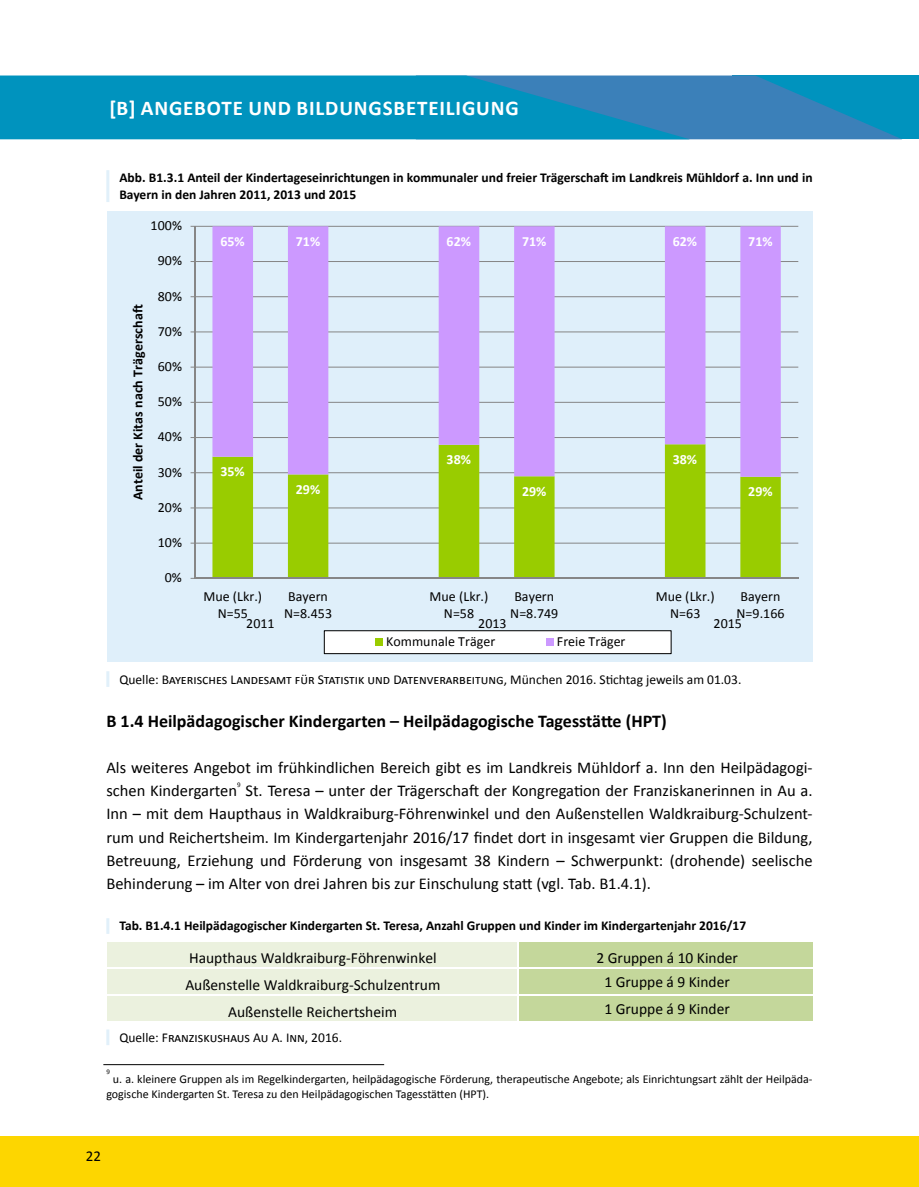
<style>
.page{position:relative;width:919px;height:1187px;background:#fff}
.page>*{position:absolute;margin:0;border:0;box-sizing:border-box;transform-origin:0 0}
.t1{font:700 21px "Calibri";letter-spacing:.04em;color:#fff}
.t2{font:700 18px "Calibri";color:#000}
.t3{font:16.5px/23.2px "Calibri";color:#000}
.t4{font:15.45px "Calibri";color:#000}
.t5{font:15px "Calibri";color:#000}
.t6{font:13.95px/17.1px "Calibri";color:#000;text-align:center}
.t7{font:700 13.95px "Calibri";color:#fff}
.t8{font:700 13.95px "Calibri";color:#000}
.t9{font:700 13.5px/16.2px "Calibri";color:#000}
.t10{font:13.5px "Calibri";color:#000}
.t11{font:12px/14.4px "Calibri";color:#000}
.t12{font:7.05px "Calibri";color:#000}
</style>
<div class="page">
<div style="left:732px;top:75px;width:186px;height:64px;background:#0093be"></div>
<svg style="left:689px;top:75px;width:212px;height:64px"></svg>
<svg style="left:0;top:75px;width:689px;height:64px;background:#0b90bd"></svg>
<div style="left:0;top:1135px;width:918px;height:51px;background:#fdd600"></div>
<hr style="left:106px;top:170px;width:3px;height:32px;background:#e1f0fa">
<div style="left:107px;top:211px;width:705px;height:450px;background:#dfeffa"></div>
<hr style="left:195px;top:542px;width:603px;height:1px;background:#868686">
<hr style="left:195px;top:507px;width:603px;height:1px;background:#868686">
<hr style="left:195px;top:472px;width:603px;height:1px;background:#868686">
<hr style="left:195px;top:437px;width:603px;height:1px;background:#868686">
<hr style="left:195px;top:402px;width:603px;height:1px;background:#868686">
<hr style="left:195px;top:366px;width:603px;height:1px;background:#868686">
<hr style="left:195px;top:331px;width:603px;height:1px;background:#868686">
<hr style="left:195px;top:296px;width:603px;height:1px;background:#868686">
<hr style="left:195px;top:261px;width:603px;height:1px;background:#868686">
<hr style="left:195px;top:226px;width:603px;height:1px;background:#868686">
<svg style="left:212px;top:477px;width:568px;height:101px"></svg>
<svg style="left:212px;top:226px;width:568px;height:251px"></svg>
<hr style="left:194px;top:226px;width:2px;height:352px;background:#868686">
<hr style="left:195px;top:578px;width:603px;height:1px;background:#868686">
<svg style="left:324px;top:630px;width:347px;height:24px;background:#e9e9e9"></svg>
<div style="left:375px;top:638px;width:8px;height:8px;background:#9c0"></div>
<div style="left:545px;top:638px;width:8px;height:8px;background:#c9f"></div>
<hr style="left:106px;top:671px;width:3px;height:16px;background:#e1f0fa">
<hr style="left:106px;top:918px;width:3px;height:15px;background:#e1f0fa">
<div style="left:107px;top:942px;width:411px;height:78px;background:#ebf1de"></div>
<div style="left:518px;top:942px;width:294px;height:78px;background:#c4d79b"></div>
<hr style="left:517px;top:942px;width:1px;height:78px;background:#fff">
<hr style="left:107px;top:967px;width:705px;height:1px;background:#fff">
<hr style="left:107px;top:994px;width:705px;height:1px;background:#fff">
<hr style="left:106px;top:1029px;width:3px;height:16px;background:#e1f0fa">
<hr style="left:103px;top:1064px;width:281px;height:1px;background:#000">
<p class="t1" style="left:109px;top:95px;width:411px">[B] ANGEBOTE UND BILDUNGSBETEILIGUNG</p>
<p class="t9" style="left:119px;top:169px;width:694px">Abb. B1.3.1 Anteil der Kindertageseinrichtungen in kommunaler und freier Trägerschaft im Landkreis Mühldorf a. Inn und in<br>Bayern in den Jahren 2011, 2013 und 2015</p>
<p class="t6" style="left:151px;top:217px;width:33px">100%</p>
<p class="t6" style="left:158px;top:252px;width:26px">90%</p>
<p class="t8" style="left:129px;top:500px;width:198px;rotate:-90deg">Anteil der Kitas nach Trägerschaft</p>
<p class="t6" style="left:158px;top:287px;width:26px">80%</p>
<p class="t6" style="left:158px;top:322px;width:26px">70%</p>
<p class="t6" style="left:158px;top:358px;width:26px">60%</p>
<p class="t6" style="left:158px;top:393px;width:26px">50%</p>
<p class="t6" style="left:158px;top:428px;width:26px">40%</p>
<p class="t6" style="left:158px;top:463px;width:26px">30%</p>
<p class="t6" style="left:158px;top:498px;width:26px">20%</p>
<p class="t6" style="left:158px;top:534px;width:26px">10%</p>
<p class="t6" style="left:165px;top:569px;width:19px">0%</p>
<p class="t7" style="left:220px;top:232px;width:26px">65%</p>
<p class="t7" style="left:296px;top:232px;width:26px">71%</p>
<p class="t7" style="left:446px;top:232px;width:26px">62%</p>
<p class="t7" style="left:522px;top:232px;width:26px">71%</p>
<p class="t7" style="left:672px;top:232px;width:26px">62%</p>
<p class="t7" style="left:748px;top:232px;width:26px">71%</p>
<p class="t7" style="left:220px;top:462px;width:26px">35%</p>
<p class="t7" style="left:296px;top:480px;width:26px">29%</p>
<p class="t7" style="left:446px;top:451px;width:26px">38%</p>
<p class="t7" style="left:522px;top:482px;width:26px">29%</p>
<p class="t7" style="left:672px;top:450px;width:26px">38%</p>
<p class="t7" style="left:748px;top:482px;width:26px">29%</p>
<p class="t6" style="left:203px;top:587px;width:60px">Mue (Lkr.)<br>N=55</p>
<p class="t6" style="left:284px;top:587px;width:49px;text-align:left">Bayern<br>N=8.453</p>
<p class="t6" style="left:429px;top:587px;width:60px">Mue (Lkr.)<br>N=58</p>
<p class="t6" style="left:510px;top:587px;width:49px;text-align:left">Bayern<br>N=8.749</p>
<p class="t6" style="left:655px;top:587px;width:60px">Mue (Lkr.)<br>N=63</p>
<p class="t6" style="left:736px;top:587px;width:49px;text-align:left">Bayern<br>N=9.166</p>
<p class="t6" style="left:246px;top:614px;width:30px">2011</p>
<p class="t6" style="left:478px;top:615px;width:30px">2013</p>
<p class="t6" style="left:713px;top:614px;width:30px">2015</p>
<p class="t6" style="left:386px;top:633px;width:110px">Kommunale Träger</p>
<p class="t6" style="left:557px;top:633px;width:70px">Freie Träger</p>
<p class="t10" style="left:119px;top:670px;width:623px">Quelle: Bayerisches Landesamt für Statistik und Datenverarbeitung, München 2016. Stichtag jeweils am 01.03.</p>
<p class="t2" style="left:106px;top:709px;width:562px">B 1.4 Heilpädagogischer Kindergarten – Heilpädagogische Tagesstätte (HPT)</p>
<p class="t3" style="left:106px;top:755px;width:707px">Als weiteres Angebot im frühkindlichen Bereich gibt es im Landkreis Mühldorf a. Inn den Heilpädagogi&shy;schen Kindergarten</p>
<p class="t12" style="left:237px;top:780px;width:5px">9</p>
<p class="t3" style="left:106px;top:778px;width:707px;text-align:justify;text-indent:139px">St. Teresa – unter der Trägerschaft der Kongregation der Franziskanerinnen in Au a.<br>Inn – mit dem Haupthaus in Waldkraiburg-Föhrenwinkel und den Außenstellen Waldkraiburg-Schulzent&shy;rum und Reichertsheim. Im Kindergartenjahr 2016/17 findet dort in insgesamt vier Gruppen die Bildung, Betreuung, Erziehung und Förderung von insgesamt 38 Kindern – Schwerpunkt: (drohende) seelische Behinderung – im Alter von drei Jahren bis zur Einschulung statt (vgl. Tab. B1.4.1).</p>
<p class="t9" style="left:119px;top:917px;width:628px">Tab. B1.4.1 Heilpädagogischer Kindergarten St. Teresa, Anzahl Gruppen und Kinder im Kindergartenjahr 2016/17</p>
<p class="t4" style="left:189px;top:948px;width:249px">Haupthaus Waldkraiburg‐Föhrenwinkel</p>
<p class="t4" style="left:596px;top:948px;width:143px">2 Gruppen á 10 Kinder</p>
<p class="t4" style="left:185px;top:975px;width:256px">Außenstelle Waldkraiburg‐Schulzentrum</p>
<p class="t4" style="left:604px;top:971px;width:127px">1 Gruppe á 9 Kinder</p>
<p class="t4" style="left:228px;top:1002px;width:170px">Außenstelle Reichertsheim</p>
<p class="t4" style="left:604px;top:999px;width:127px">1 Gruppe á 9 Kinder</p>
<p class="t10" style="left:119px;top:1028px;width:224px">Quelle: Franziskushaus Au A. Inn, 2016.</p>
<p class="t12" style="left:106px;top:1067px;width:5px">9</p>
<p class="t11" style="left:106px;top:1071px;width:707px;text-indent:7px">u. a. kleinere Gruppen als im Regelkindergarten, heilpädagogische Förderung, therapeutische Angebote; als Einrichtungsart zählt der Heilpäda&shy;gogische Kindergarten St. Teresa zu den Heilpädagogischen Tagesstätten (HPT).</p>
<p class="t5" style="left:86px;top:1147px;width:17px">22</p>
</div>
